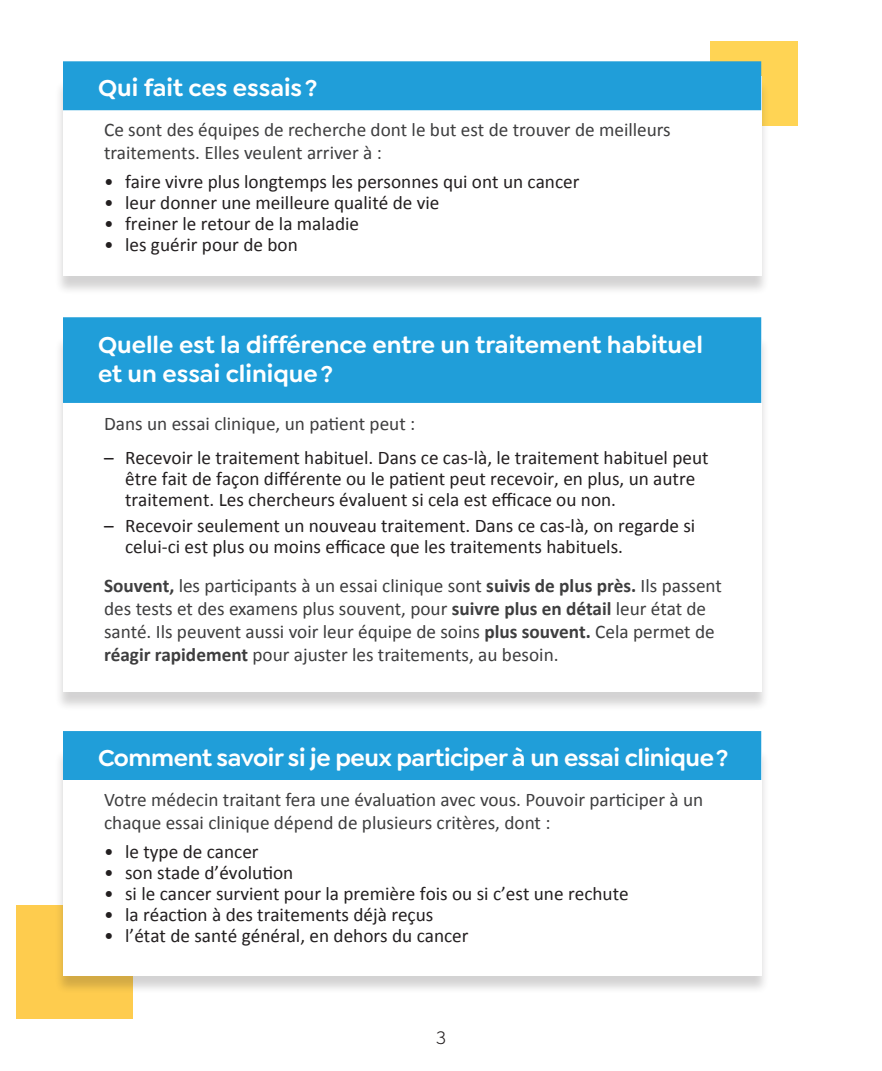
<style>
.page{position:relative;width:882px;height:1071px;background:#fff}
.page>*{position:absolute;margin:0;border:0;box-sizing:border-box;transform-origin:0 0}
.t1{font:600 24.5px/29.4px "Goldplay";letter-spacing:-.005em;color:#fff}
.t2{font:19.25px/21px "Calibri";color:#231f20}
.t3{font:19.25px/23.1px "Calibri";color:#3e3e3f}
.t4{font:19.25px "Goldplay";color:#231f20}
.s1{font-weight:700}
</style>
<div class="page">
<div style="left:711px;top:41px;width:87px;height:85px;background:#ffd454"></div>
<div style="left:16px;top:905px;width:117px;height:113px;background:#fecc4e"></div>
<div style="left:55px;top:79px;width:715px;height:216px;background:#231f20;opacity:.2"></div>
<div style="left:63px;top:76px;width:698px;height:200px;background:#fff"></div>
<div style="left:55px;top:749px;width:715px;height:245px;background:#231f20;opacity:.2"></div>
<div style="left:63px;top:746px;width:698px;height:229px;background:#fff"></div>
<div style="left:55px;top:335px;width:715px;height:376px;background:#231f20;opacity:.2"></div>
<div style="left:63px;top:332px;width:698px;height:360px;background:#fff"></div>
<div style="left:63px;top:61px;width:698px;height:49px;background:#209ed9"></div>
<div style="left:63px;top:731px;width:698px;height:49px;background:#209ed9"></div>
<div style="left:63px;top:317px;width:698px;height:86px;background:#209ed9"></div>
<p class="t1" style="left:98px;top:73px;width:221px">Qui fait ces essais?</p>
<p class="t3" style="left:104px;top:118px;width:568px">Ce sont des équipes de recherche dont le but est de trouver de meilleurs traitements. Elles veulent arriver à :</p>
<p class="t2" style="left:104px;top:171px;width:477px">• faire vivre plus longtemps les personnes qui ont un cancer</p>
<p class="t2" style="left:104px;top:192px;width:337px">• leur donner une meilleure qualité de vie</p>
<p class="t2" style="left:104px;top:213px;width:257px">• freiner le retour de la maladie</p>
<p class="t2" style="left:104px;top:234px;width:195px">• les guérir pour de bon</p>
<p class="t1" style="left:98px;top:330px;width:607px">Quelle est la différence entre un traitement habituel et un essai clinique?</p>
<p class="t3" style="left:104px;top:412px;width:313px">Dans un essai clinique, un patient peut :</p>
<p class="t2" style="left:125px;top:447px;width:585px;text-indent:-21px">– Recevoir le traitement habituel. Dans ce cas-là, le traitement habituel peut être fait de façon différente ou le patient peut recevoir, en plus, un autre traitement. Les chercheurs évaluent si cela est efficace ou non.</p>
<p class="t2" style="left:125px;top:515px;width:572px;text-indent:-21px">– Recevoir seulement un nouveau traitement. Dans ce cas-là, on regarde si celui-ci est plus ou moins efficace que les traitements habituels.</p>
<p class="t3" style="left:104px;top:574px;width:619px"><span class="s1">Souvent,</span> les participants à un essai clinique sont <span class="s1">suivis de plus près.</span> Ils passent des tests et des examens plus souvent, pour <span class="s1">suivre plus en détail</span> leur état de santé. Ils peuvent aussi voir leur équipe de soins <span class="s1">plus souvent.</span> Cela permet de <span class="s1">réagir rapidement</span> pour ajuster les traitements, au besoin.</p>
<p class="t1" style="left:98px;top:743px;width:632px">Comment savoir si je peux participer à un essai clinique?</p>
<p class="t3" style="left:104px;top:788px;width:601px">Votre médecin traitant fera une évaluation avec vous. Pouvoir participer à un chaque essai clinique dépend de plusieurs critères, dont :</p>
<p class="t2" style="left:104px;top:841px;width:156px">• le type de cancer</p>
<p class="t2" style="left:104px;top:862px;width:191px">• son stade d’évolution</p>
<p class="t2" style="left:104px;top:883px;width:526px">• si le cancer survient pour la première fois ou si c’est une rechute</p>
<p class="t2" style="left:104px;top:904px;width:331px">• la réaction à des traitements déjà reçus</p>
<p class="t2" style="left:104px;top:925px;width:366px">• l’état de santé général, en dehors du cancer</p>
<p class="t4" style="left:436px;top:1026px;width:11px">3</p>
</div>
